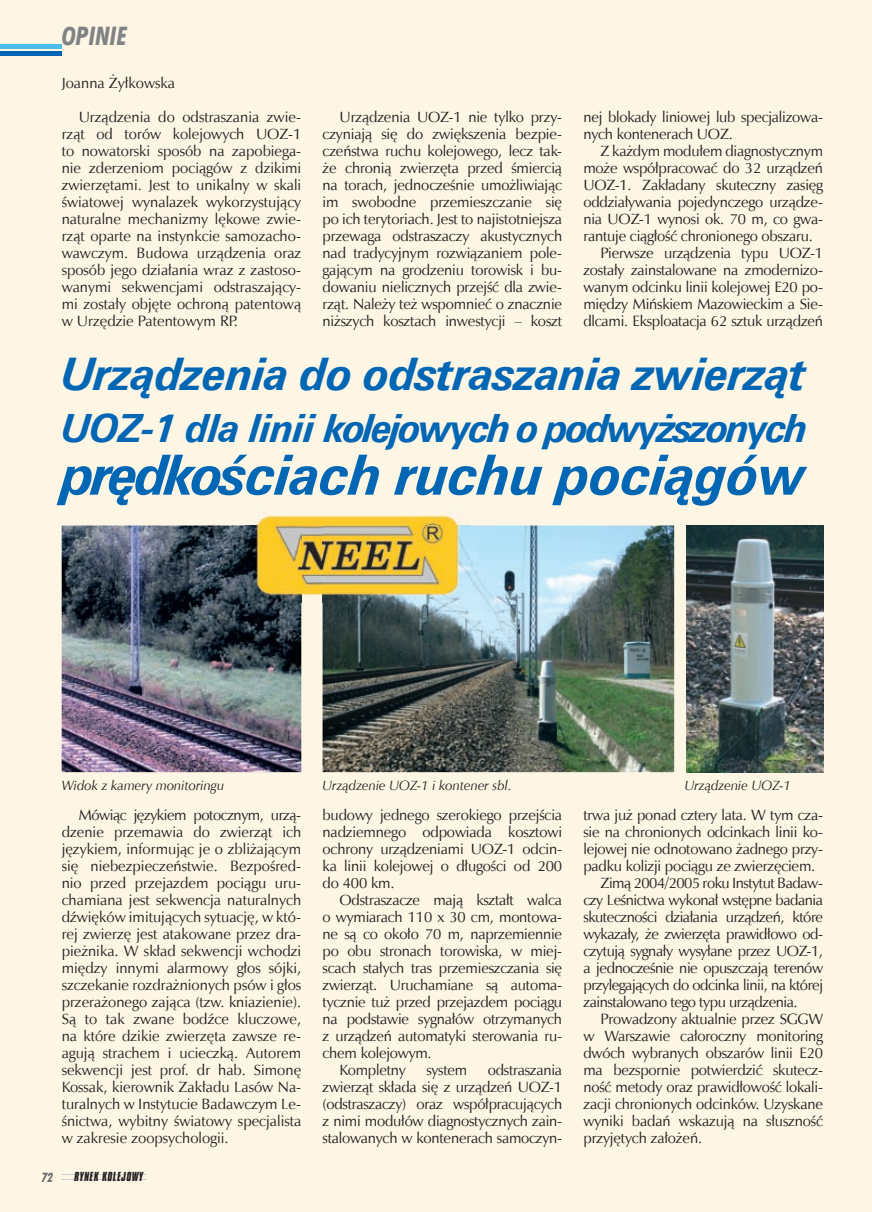
<style>
.page{position:relative;width:872px;height:1212px;background:#fef6e5}
.page>*{position:absolute;margin:0;border:0;box-sizing:border-box;transform-origin:0 0}
.t1{font:italic 55.5px "Zurich EU Bold";letter-spacing:-.02em;color:#0166b3}
.t2{font:italic 45px "Zurich EU Bold";letter-spacing:-.02em;color:#0166b3}
.t3{font:italic 39px "Zurich EU Bold";letter-spacing:-.07em;color:#0166b3}
.t4{font:25.5px "Futura Bd Cn EU Italic";color:#808285}
.t5{font:15px/17px "Zapf Humnst EU";letter-spacing:-.015em;color:#231f20;text-align:justify}
.t6{font:italic 13.5px "Zapf Humnst EU";color:#231f20}
.t7{font:12.9px "Futura Bd Cn EU Italic";color:#6c6d70}
.t8{font:italic 11.25px "Compacta EU Bold";letter-spacing:.07em;color:#231f20;scale:.9 1}
</style>
<div class="page">
<hr style="left:0;top:51px;width:62px;height:4px;background:#0166b3">
<hr style="left:0;top:45px;width:62px;height:4px;background:#4abfee">
<hr style="left:62px;top:1174px;width:85px;height:1px;background:#d1d2d4">
<hr style="left:62px;top:1179px;width:85px;height:1px;background:#d1d2d4">
<img style="left:322px;top:525px;width:352px;height:247px">
<img style="left:62px;top:525px;width:239px;height:247px">
<img style="left:687px;top:525px;width:136px;height:247px">
<img style="left:253px;top:511px;width:206px;height:91px">
<img style="left:322px;top:525px;width:147px;height:77px">
<img style="left:245px;top:525px;width:56px;height:77px">
<h3 class="t4" style="left:62px;top:20px;width:67px">OPINIE</h3>
<p class="t5" style="left:62px;top:75px;width:115px">Joanna Żyłkowska</p>
<p class="t5" style="left:62px;top:109px;width:241px;text-indent:17px">Urządzenia do odstraszania zwie&shy;rząt od torów kolejowych UOZ-1 to nowatorski sposób na zapobiega&shy;nie zderzeniom pociągów z dzikimi zwierzętami. Jest to unikalny w skali światowej wynalazek wykorzystujący naturalne mechanizmy lękowe zwie&shy;rząt oparte na instynkcie samozacho&shy;wawczym. Budowa urządzenia oraz sposób jego działania wraz z zastoso&shy;wanymi sekwencjami odstraszający&shy;mi zostały objęte ochroną patentową w Urzędzie Patentowym RP.</p>
<p class="t5" style="left:322px;top:109px;width:241px;text-indent:17px">Urządzenia UOZ-1 nie tylko przy&shy;czyniają się do zwiększenia bezpie&shy;czeństwa ruchu kolejowego, lecz tak&shy;że chronią zwierzęta przed śmiercią na torach, jednocześnie umożliwiając im swobodne przemieszczanie się po ich terytoriach. Jest to najistotniejsza przewaga odstraszaczy akustycznych nad tradycyjnym rozwiązaniem pole&shy;gającym na grodzeniu torowisk i bu&shy;dowaniu nielicznych przejść dla zwie&shy;rząt. Należy też wspomnieć o znacznie niższych kosztach inwestycji – koszt</p>
<p class="t5" style="left:583px;top:109px;width:241px">nej blokady liniowej lub specjalizowa&shy;nych kontenerach UOZ.</p>
<p class="t5" style="left:600px;top:143px;width:224px">Z każdym modułem diagnostycznym</p>
<p class="t5" style="left:583px;top:160px;width:241px">może współpracować do 32 urządzeń</p>
<p class="t5" style="left:583px;top:177px;width:241px">UOZ-1. Zakładany skuteczny zasięg</p>
<p class="t5" style="left:583px;top:194px;width:241px">oddziaływania pojedynczego urządze-</p>
<p class="t5" style="left:583px;top:211px;width:241px">nia UOZ-1 wynosi ok. 70 m, co gwa-</p>
<p class="t5" style="left:583px;top:228px;width:231px">rantuje ciągłość chronionego obszaru.</p>
<p class="t5" style="left:600px;top:245px;width:224px">Pierwsze urządzenia typu UOZ-1</p>
<p class="t5" style="left:583px;top:262px;width:241px">zostały zainstalowane na zmodernizo-</p>
<p class="t5" style="left:583px;top:279px;width:241px">wanym odcinku linii kolejowej E20 po-</p>
<p class="t5" style="left:583px;top:296px;width:241px">między Mińskiem Mazowieckim a Sie-</p>
<p class="t5" style="left:583px;top:313px;width:241px">dlcami. Eksploatacja 62 sztuk urządzeń</p>
<h2 class="t2" style="left:62px;top:346px;width:747px">Urządzenia do odstraszania zwierząt</h2>
<h3 class="t3" style="left:62px;top:404px;width:748px">UOZ-1 dla linii kolejowych o podwyższonych</h3>
<h1 class="t1" style="left:62px;top:440px;width:747px">prędkościach ruchu pociągów</h1>
<p class="t6" style="left:62px;top:777px;width:164px">Widok z kamery monitoringu</p>
<p class="t6" style="left:322px;top:777px;width:191px">Urzą dzenie UOZ-1 i kontener sbl.</p>
<p class="t6" style="left:685px;top:777px;width:108px">Urzą dzenie UOZ-1</p>
<p class="t5" style="left:62px;top:806px;width:241px;text-indent:17px">Mówiąc językiem potocznym, urzą&shy;dzenie przemawia do zwierząt ich językiem, informując je o zbliżającym się niebezpieczeństwie. Bezpośred&shy;nio przed przejazdem pociągu uru&shy;chamiana jest sekwencja naturalnych dźwięków imitujących sytuację, w któ&shy;rej zwierzę jest atakowane przez dra&shy;pieżnika. W skład sekwencji wchodzi między innymi alarmowy głos sójki, szczekanie rozdrażnionych psów i głos przerażonego zająca (tzw. kniazienie).<br>Są to tak zwane bodźce kluczowe, na które dzikie zwierzęta zawsze re&shy;agują strachem i ucieczką. Autorem sekwencji jest prof. dr hab. Simonę Kossak, kierownik Zakładu Lasów Na&shy;turalnych w Instytucie Badawczym Le&shy;śnictwa, wybitny światowy specjalista w zakresie zoopsychologii.</p>
<p class="t7" style="left:42px;top:1169px;width:13px">72</p>
<p class="t8" style="left:74px;top:1170px;width:78px">RYNEK KOLEJOWY</p>
<p class="t5" style="left:322px;top:806px;width:241px">budowy jednego szerokiego przejścia nadziemnego odpowiada kosztowi ochrony urządzeniami UOZ-1 odcin&shy;ka linii kolejowej o długości od 200 do 400 km.</p>
<p class="t5" style="left:339px;top:891px;width:224px">Odstraszacze mają kształt walca</p>
<p class="t5" style="left:322px;top:908px;width:241px">o wymiarach 110 x 30 cm, montowa-</p>
<p class="t5" style="left:322px;top:925px;width:241px">ne są co około 70 m, naprzemiennie</p>
<p class="t5" style="left:322px;top:942px;width:241px">po obu stronach torowiska, w miej-</p>
<p class="t5" style="left:322px;top:959px;width:241px">scach stałych tras przemieszczania się</p>
<p class="t5" style="left:322px;top:976px;width:241px">zwierząt. Uruchamiane są automa-</p>
<p class="t5" style="left:322px;top:993px;width:241px">tycznie tuż przed przejazdem pociągu</p>
<p class="t5" style="left:322px;top:1010px;width:241px">na podstawie sygnałów otrzymanych</p>
<p class="t5" style="left:322px;top:1027px;width:241px">z urządzeń automatyki sterowania ru-</p>
<p class="t5" style="left:322px;top:1044px;width:111px">chem kolejowym.</p>
<p class="t5" style="left:339px;top:1061px;width:68px">Kompletny</p>
<p class="t5" style="left:426px;top:1061px;width:42px">system</p>
<p class="t5" style="left:322px;top:1061px;width:241px;text-indent:165px">odstraszania zwierząt składa się z urządzeń UOZ-1 (odstraszaczy) oraz współpracujących z nimi modułów diagnostycznych zain&shy;stalowanych w kontenerach samoczyn-</p>
<p class="t5" style="left:583px;top:806px;width:241px">trwa już ponad cztery lata. W tym cza-</p>
<p class="t5" style="left:583px;top:823px;width:241px">sie na chronionych odcinkach linii ko-</p>
<p class="t5" style="left:583px;top:840px;width:241px">lejowej nie odnotowano żadnego przy-</p>
<p class="t5" style="left:583px;top:857px;width:233px">padku kolizji pociągu ze zwierzęciem.</p>
<p class="t5" style="left:600px;top:874px;width:224px">Zimą 2004/2005 roku Instytut Badaw-</p>
<p class="t5" style="left:583px;top:891px;width:241px">czy Leśnictwa wykonał wstępne badania</p>
<p class="t5" style="left:583px;top:908px;width:241px">skuteczności działania urządzeń, które</p>
<p class="t5" style="left:583px;top:925px;width:241px">wykazały, że zwierzęta prawidłowo od-</p>
<p class="t5" style="left:583px;top:942px;width:241px">czytują sygnały wysyłane przez UOZ-1,</p>
<p class="t5" style="left:583px;top:959px;width:241px">a jednocześnie nie opuszczają terenów</p>
<p class="t5" style="left:583px;top:976px;width:241px">przylegających do odcinka linii, na której</p>
<p class="t5" style="left:583px;top:993px;width:216px">zainstalowano tego typu urządzenia.</p>
<p class="t5" style="left:600px;top:1010px;width:224px">Prowadzony aktualnie przez SGGW</p>
<p class="t5" style="left:583px;top:1027px;width:241px">w Warszawie całoroczny monitoring</p>
<p class="t5" style="left:583px;top:1044px;width:241px">dwóch wybranych obszarów linii E20</p>
<p class="t5" style="left:583px;top:1061px;width:241px">ma bezspornie potwierdzić skutecz-</p>
<p class="t5" style="left:583px;top:1078px;width:241px">ność metody oraz prawidłowość lokali-</p>
<p class="t5" style="left:583px;top:1095px;width:241px">zacji chronionych odcinków. Uzyskane</p>
<p class="t5" style="left:583px;top:1112px;width:241px">wyniki badań wskazują na słuszność</p>
<p class="t5" style="left:583px;top:1130px;width:120px">przyjętych założeń.</p>
</div>
